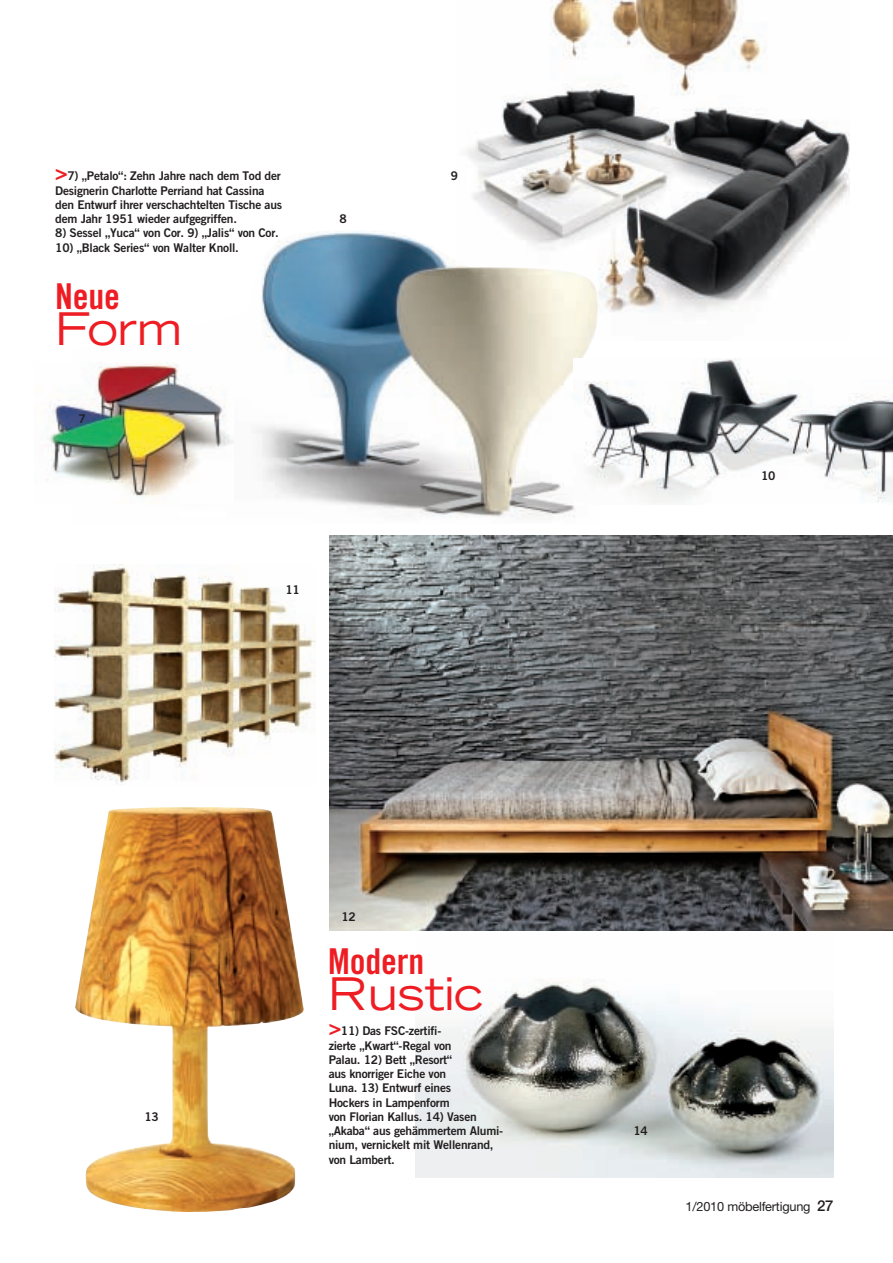
<style>
.page{position:relative;width:893px;height:1263px;background:#fff}
.page>*{position:absolute;margin:0;border:0;box-sizing:border-box;transform-origin:0 0}
.t1{font:expanded 45px "Trade Gothic LT";letter-spacing:-.005em;color:#ee1d23}
.t2{font:35.7px "Trade Gothic LT Bold Cond Twenty";letter-spacing:-.005em;color:#ee1d23}
.t3{font:12.75px "Helvetica Neue LT";letter-spacing:-.015em;color:#231f20}
.t4{font:12px/14.2px "Trade Gothic LT Bold Two";letter-spacing:-.02em;color:#231f20}
.s1{font-size:21px;color:#ee1d23}
.s2{font-weight:500;font-size:15px}
</style>
<div class="page">
<img style="left:54px;top:564px;width:261px;height:220px">
<img style="left:467px;top:0;width:382px;height:312px">
<img style="left:330px;top:536px;width:563px;height:395px">
<img style="left:254px;top:230px;width:345px;height:288px">
<img style="left:573px;top:358px;width:320px;height:146px">
<img style="left:416px;top:979px;width:417px;height:199px">
<img style="left:75px;top:807px;width:229px;height:405px">
<img style="left:46px;top:362px;width:187px;height:136px">
<p class="t4" style="left:55px;top:170px;width:228px"><span class="s1">&gt;</span>7) „Petalo“: Zehn Jahre nach dem Tod der Designerin Charlotte Perriand hat Cassina den Entwurf ihrer verschachtelten Tische aus dem Jahr 1951 wieder aufgegriffen.</p>
<p class="t4" style="left:55px;top:227px;width:225px">8) Sessel „Yuca“ von Cor. 9) „Jalis“ von Cor.</p>
<p class="t4" style="left:55px;top:241px;width:185px">10) „Black Series“ von Walter Knoll.</p>
<h2 class="t2" style="left:55px;top:283px;width:66px">Neue</h2>
<h1 class="t1" style="left:55px;top:312px;width:128px">Form</h1>
<p class="t4" style="left:79px;top:412px;width:9px">7</p>
<p class="t4" style="left:339px;top:213px;width:9px">8</p>
<p class="t4" style="left:285px;top:583px;width:16px">11</p>
<p class="t4" style="left:451px;top:170px;width:9px">9</p>
<p class="t4" style="left:145px;top:1110px;width:16px">13</p>
<p class="t4" style="left:342px;top:911px;width:16px">12</p>
<h2 class="t2" style="left:328px;top:948px;width:98px">Modern</h2>
<h1 class="t1" style="left:328px;top:977px;width:157px">Rustic</h1>
<p class="t4" style="left:329px;top:1025px;width:176px"><span class="s1">&gt;</span>11) Das FSC-zertifi-<br>zierte „Kwart“-Regal von<br>Palau. 12) Bett „Resort“<br>aus knorriger Eiche von<br>Luna. 13) Entwurf eines<br>Hockers in Lampenform<br>von Florian Kallus. 14) Vasen „Akaba“ aus gehämmertem Alumi&shy;nium, vernickelt mit Wellenrand, von Lambert.</p>
<p class="t4" style="left:761px;top:469px;width:16px">10</p>
<p class="t4" style="left:634px;top:1125px;width:16px">14</p>
<p class="t3" style="left:686px;top:1202px;width:149px">1/2010 möbelfertigung <span class="s2">27</span></p>
</div>
